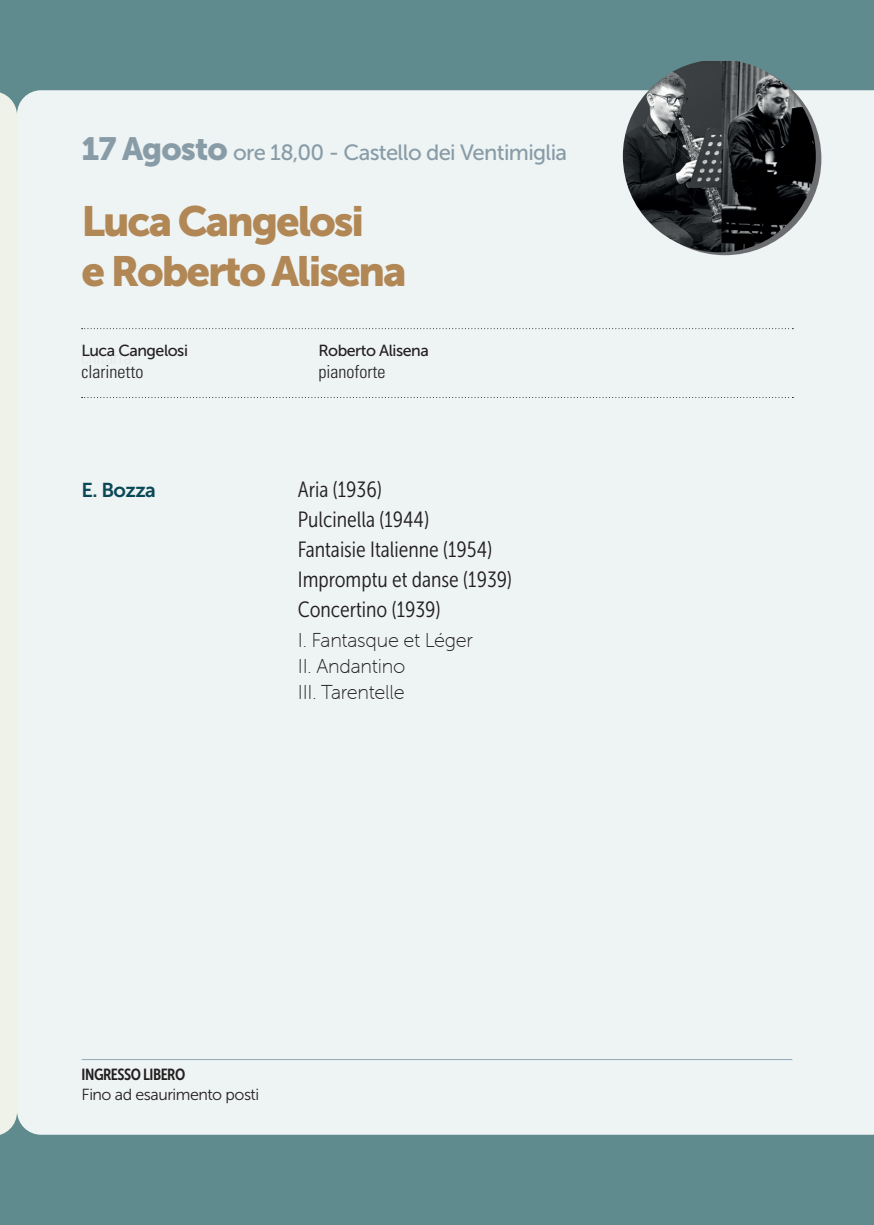
<style>
.page{position:relative;width:874px;height:1225px;background:#fff}
.page>*{position:absolute;margin:0;border:0;box-sizing:border-box;transform-origin:0 0}
.t1{font:42px/50.4px "Museo Sans 900";letter-spacing:-.05em;color:#b18756}
.t2{font:22px/30px "Museo Sans Cond 300";color:#231f20}
.t3{font:22px "Museo Sans 500";letter-spacing:-.03em;color:#889ca8}
.t4{font:20px/26px "Museo Sans Rounded 100";letter-spacing:-.01em;color:#231f20}
.t5{font:20px "Museo Sans 700";letter-spacing:-.03em;color:#0a4857}
.t6{font:300 condensed 18px "Univers LT Std";color:#231f20}
.t7{font:16px "Museo Sans 500";letter-spacing:-.03em;color:#231f20}
.t8{font:16px "Museo Sans 300";letter-spacing:-.03em;color:#231f20}
.t9{font:16px "Museo Sans Cond 700";letter-spacing:-.03em;color:#231f20}
.s1{font-family:"Museo Sans 900";font-size:32px}
</style>
<div class="page">
<div style="left:0;top:0;width:873px;height:1225px;background:#5f8a8e"></div>
<div style="left:0;top:91px;width:17px;height:1045px;background:#eff2e9"></div>
<div style="left:17px;top:90px;width:856px;height:1044px;background:#eef3f3"></div>
<svg style="left:82px;top:328px;width:711px;height:1px"></svg>
<svg style="left:82px;top:397px;width:711px;height:1px"></svg>
<hr style="left:82px;top:1059px;width:710px;height:1px;background:#91a8b7">
<img style="left:622px;top:61px;width:193px;height:191px">
<p class="t3" style="left:82px;top:140px;width:487px"><span class="s1">17 Agosto</span> ore 18,00 - Castello dei Ventimiglia</p>
<h1 class="t1" style="left:82px;top:196px;width:326px">Luca Cangelosi<br>e Roberto Alisena</h1>
<p class="t7" style="left:81px;top:342px;width:108px">Luca Cangelosi</p>
<p class="t6" style="left:81px;top:361px;width:63px">clarinetto</p>
<p class="t6" style="left:82px;top:346px;width:51px">chitarra</p>
<p class="t7" style="left:318px;top:342px;width:112px">Roberto Alisena</p>
<p class="t6" style="left:318px;top:361px;width:68px">pianoforte</p>
<p class="t5" style="left:82px;top:479px;width:76px">E. Bozza</p>
<p class="t2" style="left:298px;top:474px;width:215px">Aria (1936)<br>Pulcinella (1944)<br>Fantaisie Italienne (1954)<br>Impromptu et danse (1939)<br>Concertino (1939)</p>
<p class="t4" style="left:298px;top:627px;width:176px">I. Fantasque et Léger<br>II. Andantino<br>III. Tarentelle</p>
<p class="t9" style="left:82px;top:1066px;width:105px">INGRESSO LIBERO</p>
<p class="t8" style="left:82px;top:1085px;width:179px">Fino ad esaurimento posti</p>
</div>
